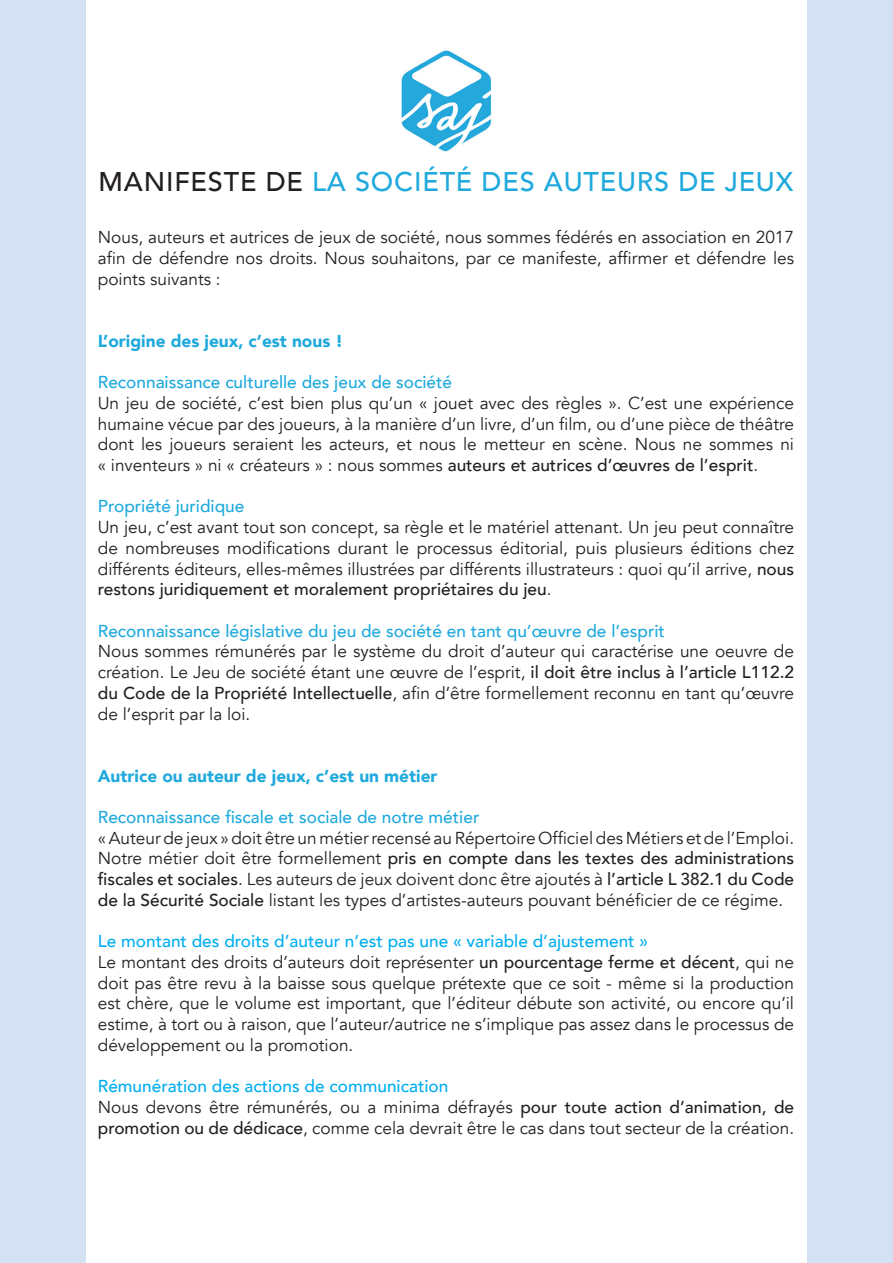
<style>
.page{position:relative;width:893px;height:1263px;background:#fff}
.page>*{position:absolute;margin:0;border:0;box-sizing:border-box;transform-origin:0 0}
.t1{font:500 27px "Avenir";letter-spacing:.03em;color:#1fa9dc}
.t2{font:17.25px/20.7px "Avenir";color:#231f20;text-align:justify}
.t3{font:500 17.25px "Avenir";color:#1fa9dc}
.t4{font:900 17.25px "Avenir";color:#1fa9dc}
.s1{color:#231f20}
.s2{font-weight:500}
.s3{font-weight:500;color:#00aeef}
</style>
<div class="page">
<div style="left:0;top:0;width:85px;height:1263px;background:#d4e1f2"></div>
<div style="left:808px;top:0;width:85px;height:1263px;background:#d4e1f2"></div>
<img style="left:401px;top:50px;width:90px;height:102px">
<h1 class="t1" style="left:99px;top:158px;width:696px"><span class="s1">MANIFESTE DE</span> LA SOCIÉTÉ DES AUTEURS DE JEUX</h1>
<p class="t2" style="left:98px;top:227px;width:698px">Nous, auteurs et autrices de jeux de société, nous sommes fédérés en association en 2017 afin de défendre nos droits. Nous souhaitons, par ce manifeste, affirmer et défendre les points suivants :</p>
<p class="t4" style="left:98px;top:326px;width:247px">L’origine des jeux, c’est nous !</p>
<p class="t3" style="left:98px;top:367px;width:356px">Reconnaissance culturelle des jeux de société</p>
<p class="t2" style="left:98px;top:393px;width:698px">Un jeu de société, c’est bien plus qu’un « jouet avec des règles ». C’est une expérience humaine vécue par des joueurs, à la manière d’un livre, d’un film, ou d’une pièce de théâtre dont les joueurs seraient les acteurs, et nous le metteur en scène. Nous ne sommes ni « inventeurs » ni « créateurs » : nous sommes <span class="s2">auteurs et autrices d’œuvres de l’esprit</span>.</p>
<p class="t3" style="left:98px;top:491px;width:148px">Propriété juridique</p>
<p class="t2" style="left:98px;top:517px;width:698px">Un jeu, c’est avant tout son concept, sa règle et le matériel attenant. Un jeu peut connaître de nombreuses modifications durant le processus éditorial, puis plusieurs éditions chez différents éditeurs, elles-mêmes illustrées par différents illustrateurs : quoi qu’il arrive, <span class="s2">nous restons juridiquement et moralement propriétaires du jeu</span>.</p>
<p class="t3" style="left:98px;top:616px;width:569px">Reconnaissance législative du jeu de société en tant qu’œuvre de l’esprit</p>
<p class="t2" style="left:98px;top:641px;width:698px">Nous sommes rémunérés par le système du droit d’auteur qui caractérise une oeuvre de création. Le Jeu de société étant une œuvre de l’esprit, <span class="s2">il doit être inclus à l’article L112.2 du Code de la Propriété Intellectuelle</span>, afin d’être formellement reconnu en tant qu’œuvre de l’esprit par la loi.</p>
<p class="t4" style="left:98px;top:761px;width:341px">Autrice ou auteur de jeux, c’est un métier</p>
<p class="t3" style="left:98px;top:802px;width:383px">Reconnaissance fiscale et sociale de notre métier</p>
<p class="t2" style="left:98px;top:828px;width:698px">« Auteur de jeux » doit être un métier recensé au Répertoire Officiel des Métiers et de l’Emploi.<br>Notre métier doit être formellement <span class="s2">pris en compte dans les textes des administrations fiscales et sociales</span>. Les auteurs de jeux doivent donc être ajoutés à <span class="s2">l’article L 382.1 du Code de la Sécurité Sociale</span> listant les types d’artistes-auteurs pouvant bénéficier de ce régime.</p>
<p class="t2" style="left:98px;top:931px;width:698px;text-align:left"><span class="s3">Le montant des droits d’auteur n’est pas une « variable d’ajustement »<br></span>Le montant des droits d’auteurs doit représenter <span class="s2">un pourcentage ferme et décent</span>, qui ne doit pas être revu à la baisse sous quelque prétexte que ce soit - même si la production est chère, que le volume est important, que l’éditeur débute son activité, ou encore qu’il estime, à tort ou à raison, que l’auteur/autrice ne s’implique pas assez dans le processus de développement ou la promotion.</p>
<p class="t2" style="left:98px;top:1076px;width:698px;text-align:left"><span class="s3">Rémunération des actions de communication<br></span>Nous devons être rémunérés, ou a minima défrayés <span class="s2">pour toute action d’animation, de promotion ou de dédicace</span>, comme cela devrait être le cas dans tout secteur de la création.</p>
</div>
